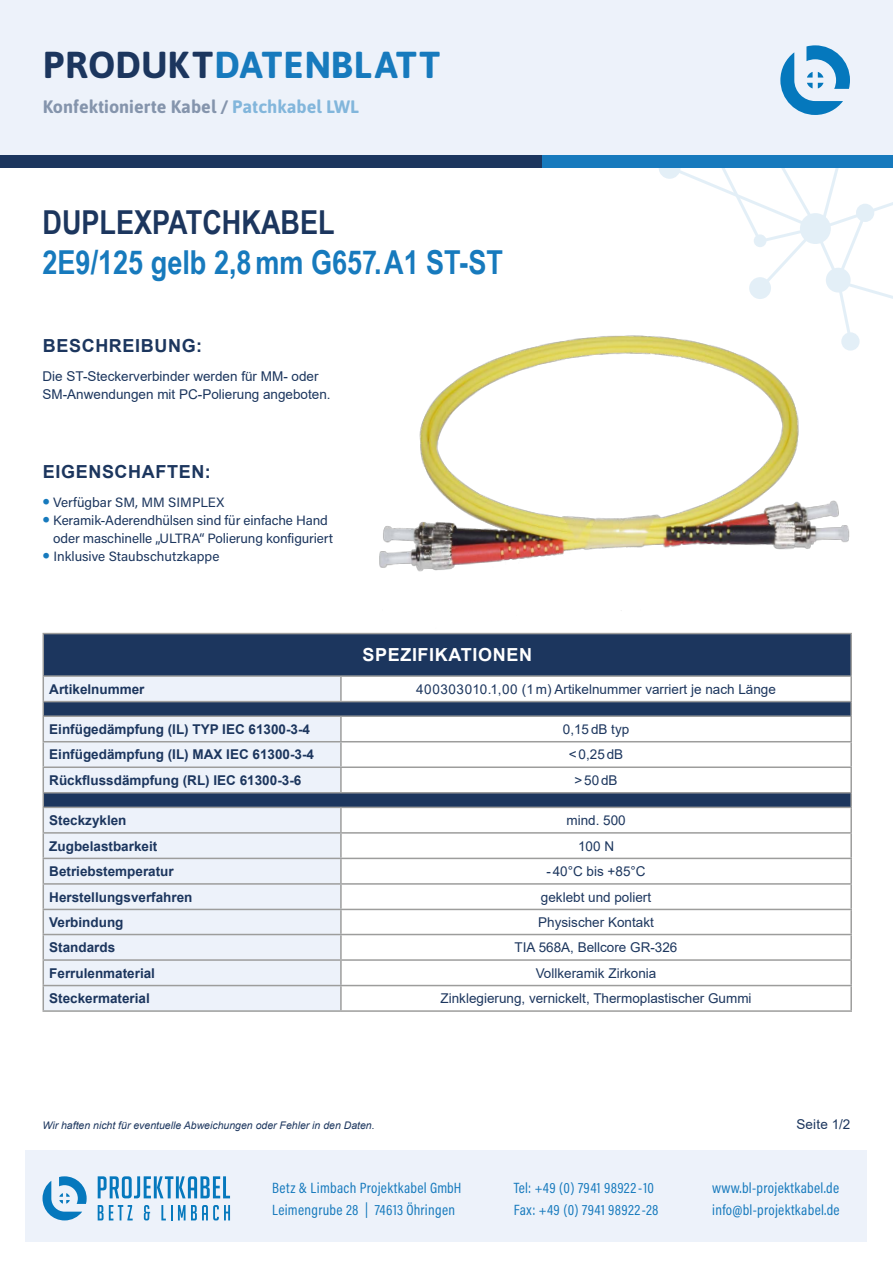
<style>
.page{position:relative;width:893px;height:1263px;background:#fff}
.page>*{position:absolute;margin:0;border:0;box-sizing:border-box;transform-origin:0 0}
.t1{font:700 37.5px "Asap";letter-spacing:.01em;color:#177abd}
.t2{font:700 33px "Arial Narrow";color:#177abd}
.t3{font:700 33px "Arial Narrow";color:#1c365e}
.t4{font:700 18px "Asap";color:#1c365e}
.t5{font:700 18px "Arial";letter-spacing:.035em;color:#1c365e}
.t6{font:700 18px "Arial";letter-spacing:.035em;color:#fff}
.t7{font:15px/22.5px "Acumin Pro Cond";letter-spacing:.02em;color:#177abd}
.t8{font:13.5px/18px "Arial";color:#1c365e}
.t9{font:700 13.5px "Arial";color:#1c365e}
.t10{font:13.5px/18px "Acumin Pro";letter-spacing:-.01em;color:#1c365e}
.t11{font:italic 10.5px "Arial";color:#1c365e}
.s1{color:#1c365e}
.s2{color:#177abd}
.s3{font-family:"Asap";font-size:22.5px;color:#177abd}
</style>
<div class="page">
<div style="left:0;top:0;width:893px;height:165px;background:#edf2fa"></div>
<div style="left:26px;top:1150px;width:841px;height:92px;background:#edf2fa"></div>
<svg style="left:43px;top:1176px;width:44px;height:44px"></svg>
<svg style="left:98px;top:1176px;width:132px;height:22px"></svg>
<svg style="left:98px;top:1205px;width:35px;height:15px"></svg>
<svg style="left:144px;top:1205px;width:6px;height:15px"></svg>
<svg style="left:161px;top:1205px;width:11px;height:15px"></svg>
<svg style="left:178px;top:1205px;width:52px;height:15px"></svg>
<svg style="left:780px;top:45px;width:70px;height:70px"></svg>
<div style="left:0;top:155px;width:694px;height:13px;background:#1c365e"></div>
<div style="left:542px;top:155px;width:351px;height:13px;background:#177abd"></div>
<svg style="left:659px;top:168px;width:234px;height:131px"></svg>
<svg style="left:660px;top:158px;width:19px;height:20px"></svg>
<div style="left:659px;top:157px;width:22px;height:22px;border:2px solid #177abd;border-radius:50%"></div>
<svg style="left:44px;top:634px;width:806px;height:173px"></svg>
<svg style="left:44px;top:677px;width:297px;height:333px;background:#dae1eb"></svg>
<hr style="left:43px;top:633px;width:298px;height:1px;background:#9d9d9c">
<hr style="left:43px;top:634px;width:1px;height:41px;background:#9d9d9c">
<hr style="left:341px;top:633px;width:511px;height:1px;background:#9d9d9c">
<hr style="left:850px;top:634px;width:2px;height:41px;background:#9d9d9c">
<hr style="left:43px;top:675px;width:298px;height:2px;background:#9d9d9c">
<hr style="left:341px;top:675px;width:511px;height:2px;background:#9d9d9c">
<hr style="left:340px;top:677px;width:2px;height:24px;background:#9d9d9c">
<hr style="left:850px;top:677px;width:2px;height:24px;background:#9d9d9c">
<hr style="left:43px;top:701px;width:298px;height:1px;background:#9d9d9c">
<hr style="left:341px;top:701px;width:511px;height:1px;background:#9d9d9c">
<svg style="left:850px;top:702px;width:2px;height:13px"></svg>
<hr style="left:43px;top:715px;width:298px;height:2px;background:#9d9d9c">
<hr style="left:341px;top:715px;width:511px;height:2px;background:#9d9d9c">
<hr style="left:340px;top:717px;width:2px;height:24px;background:#9d9d9c">
<hr style="left:850px;top:717px;width:2px;height:24px;background:#9d9d9c">
<hr style="left:43px;top:741px;width:298px;height:1px;background:#9d9d9c">
<hr style="left:341px;top:741px;width:511px;height:1px;background:#9d9d9c">
<hr style="left:340px;top:742px;width:2px;height:24px;background:#9d9d9c">
<hr style="left:850px;top:742px;width:2px;height:24px;background:#9d9d9c">
<hr style="left:43px;top:766px;width:298px;height:2px;background:#9d9d9c">
<hr style="left:341px;top:766px;width:511px;height:2px;background:#9d9d9c">
<hr style="left:340px;top:768px;width:2px;height:24px;background:#9d9d9c">
<hr style="left:850px;top:768px;width:2px;height:24px;background:#9d9d9c">
<hr style="left:43px;top:792px;width:298px;height:1px;background:#9d9d9c">
<hr style="left:341px;top:792px;width:511px;height:1px;background:#9d9d9c">
<svg style="left:850px;top:793px;width:2px;height:14px"></svg>
<hr style="left:43px;top:807px;width:298px;height:1px;background:#9d9d9c">
<hr style="left:341px;top:807px;width:511px;height:1px;background:#9d9d9c">
<hr style="left:340px;top:808px;width:2px;height:24px;background:#9d9d9c">
<hr style="left:850px;top:808px;width:2px;height:24px;background:#9d9d9c">
<hr style="left:43px;top:832px;width:298px;height:2px;background:#9d9d9c">
<hr style="left:341px;top:832px;width:511px;height:2px;background:#9d9d9c">
<hr style="left:340px;top:834px;width:2px;height:24px;background:#9d9d9c">
<hr style="left:850px;top:834px;width:2px;height:24px;background:#9d9d9c">
<hr style="left:43px;top:858px;width:298px;height:1px;background:#9d9d9c">
<hr style="left:341px;top:858px;width:511px;height:1px;background:#9d9d9c">
<hr style="left:340px;top:859px;width:2px;height:24px;background:#9d9d9c">
<hr style="left:850px;top:859px;width:2px;height:24px;background:#9d9d9c">
<hr style="left:43px;top:883px;width:298px;height:2px;background:#9d9d9c">
<hr style="left:341px;top:883px;width:511px;height:2px;background:#9d9d9c">
<hr style="left:340px;top:885px;width:2px;height:24px;background:#9d9d9c">
<hr style="left:850px;top:885px;width:2px;height:24px;background:#9d9d9c">
<hr style="left:43px;top:909px;width:298px;height:1px;background:#9d9d9c">
<hr style="left:341px;top:909px;width:511px;height:1px;background:#9d9d9c">
<hr style="left:340px;top:910px;width:2px;height:24px;background:#9d9d9c">
<hr style="left:850px;top:910px;width:2px;height:24px;background:#9d9d9c">
<hr style="left:43px;top:934px;width:298px;height:1px;background:#9d9d9c">
<hr style="left:341px;top:934px;width:511px;height:1px;background:#9d9d9c">
<hr style="left:340px;top:935px;width:2px;height:24px;background:#9d9d9c">
<hr style="left:850px;top:935px;width:2px;height:24px;background:#9d9d9c">
<hr style="left:43px;top:959px;width:298px;height:2px;background:#9d9d9c">
<hr style="left:341px;top:959px;width:511px;height:2px;background:#9d9d9c">
<hr style="left:340px;top:961px;width:2px;height:24px;background:#9d9d9c">
<hr style="left:850px;top:961px;width:2px;height:24px;background:#9d9d9c">
<hr style="left:43px;top:985px;width:298px;height:1px;background:#9d9d9c">
<svg style="left:43px;top:677px;width:1px;height:333px"></svg>
<hr style="left:341px;top:985px;width:511px;height:1px;background:#9d9d9c">
<hr style="left:340px;top:986px;width:2px;height:24px;background:#9d9d9c">
<hr style="left:850px;top:986px;width:2px;height:24px;background:#9d9d9c">
<hr style="left:43px;top:1010px;width:298px;height:2px;background:#9d9d9c">
<hr style="left:341px;top:1010px;width:511px;height:2px;background:#9d9d9c">
<img style="left:354px;top:268px;width:514px;height:372px">
<h1 class="t1" style="left:43px;top:38px;width:399px"><span class="s1">PRODUKT</span>DATENBLATT</h1>
<h3 class="t4" style="left:43px;top:93px;width:318px">Konfektionierte Kabel / <span class="s2">Patchkabel LWL</span></h3>
<h2 class="t3" style="left:43px;top:198px;width:294px">DUPLEXPATCHKABEL</h2>
<h2 class="t2" style="left:43px;top:237px;width:462px">2E9/125 gelb 2,8mm G657.A1 ST-ST</h2>
<h3 class="t5" style="left:43px;top:333px;width:161px">BESCHREIBUNG:</h3>
<p class="t8" style="left:43px;top:367px;width:290px">Die ST-Steckerverbinder werden für MM- oder<br>SM-Anwendungen mit PC-Polierung angeboten.</p>
<h3 class="t5" style="left:43px;top:459px;width:169px">EIGENSCHAFTEN:</h3>
<p class="t10" style="left:43px;top:493px;width:183px"><span class="s3">•</span> Verfügbar SM, MM SIMPLEX</p>
<p class="t10" style="left:53px;top:511px;width:281px;text-indent:-11px"><span class="s3">•</span> Keramik-Aderendhülsen sind für einfache Hand oder maschinelle „ULTRA“ Polierung konfiguriert</p>
<p class="t10" style="left:43px;top:547px;width:178px"><span class="s3">•</span> Inklusive Staubschutzkappe</p>
<h3 class="t6" style="left:362px;top:642px;width:171px">SPEZIFIKATIONEN</h3>
<p class="t9" style="left:49px;top:679px;width:97px">Artikelnummer</p>
<p class="t8" style="left:416px;top:680px;width:361px">400303010.1,00 (1 m) Artikelnummer varriert je nach Länge</p>
<p class="t9" style="left:49px;top:720px;width:262px">Einfügedämpfung (IL) TYP IEC 61300-3-4</p>
<p class="t8" style="left:563px;top:720px;width:68px">0,15 dB typ</p>
<p class="t9" style="left:49px;top:745px;width:266px">Einfügedämpfung (IL) MAX IEC 61300-3-4</p>
<p class="t8" style="left:569px;top:745px;width:56px">&lt;0,25 dB</p>
<p class="t9" style="left:49px;top:771px;width:254px">Rückflussdämpfung (RL) IEC 61300-3-6</p>
<p class="t8" style="left:574px;top:771px;width:45px">&gt;50dB</p>
<p class="t9" style="left:49px;top:811px;width:79px">Steckzyklen</p>
<p class="t8" style="left:566px;top:811px;width:61px">mind. 500</p>
<p class="t9" style="left:49px;top:836px;width:110px">Zugbelastbarkeit</p>
<p class="t8" style="left:578px;top:837px;width:38px">100 N</p>
<p class="t9" style="left:49px;top:862px;width:126px">Betriebstemperatur</p>
<p class="t8" style="left:546px;top:862px;width:101px">-40°C bis +85°C</p>
<p class="t9" style="left:49px;top:887px;width:145px">Herstellungsverfahren</p>
<p class="t8" style="left:541px;top:888px;width:112px">geklebt und poliert</p>
<p class="t9" style="left:49px;top:913px;width:76px">Verbindung</p>
<p class="t8" style="left:538px;top:913px;width:117px">Physischer Kontakt</p>
<p class="t9" style="left:49px;top:938px;width:68px">Standards</p>
<p class="t8" style="left:515px;top:938px;width:164px">TIA 568A, Bellcore GR-326</p>
<p class="t9" style="left:49px;top:963px;width:107px">Ferrulenmaterial</p>
<p class="t8" style="left:536px;top:964px;width:122px">Vollkeramik Zirkonia</p>
<p class="t9" style="left:49px;top:989px;width:102px">Steckermaterial</p>
<p class="t8" style="left:440px;top:989px;width:313px">Zinklegierung, vernickelt, Thermoplastischer Gummi</p>
<p class="t11" style="left:43px;top:1118px;width:334px">Wir haften nicht für eventuelle Abweichungen oder Fehler in den Daten.</p>
<p class="t8" style="left:796px;top:1115px;width:55px">Seite 1/2</p>
<p class="t7" style="left:514px;top:1176px;width:146px">Tel: +49 (0) 7941 98922-10<br>Fax: +49 (0) 7941 98922-28</p>
<p class="t7" style="left:272px;top:1176px;width:191px">Betz &amp; Limbach Projektkabel GmbH<br>Leimengrube 28 | 74613 Öhringen</p>
<p class="t7" style="left:712px;top:1176px;width:129px">www.bl-projektkabel.de info@bl-projektkabel.de</p>
</div>
